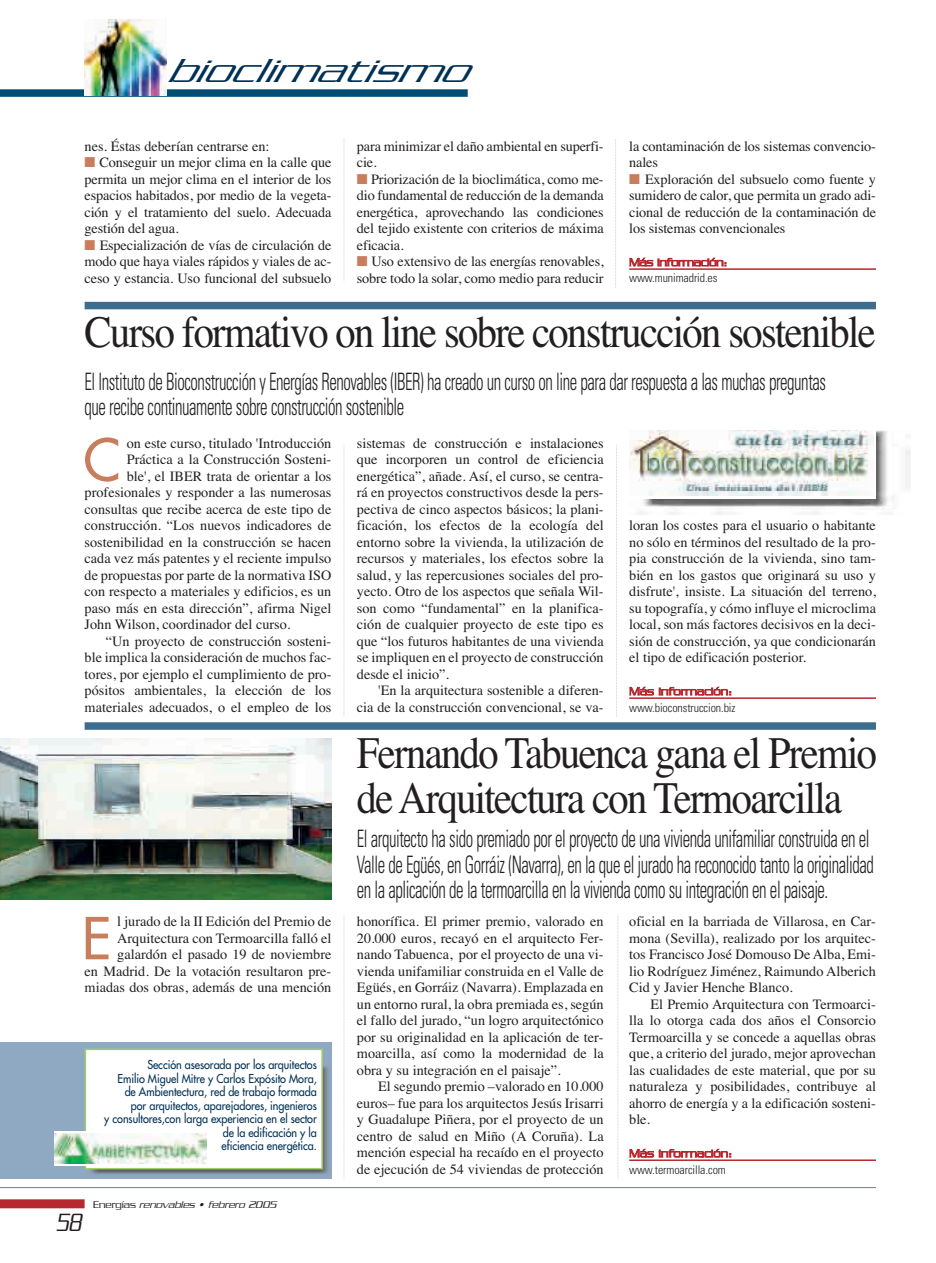
<style>
.page{position:relative;width:936px;height:1263px;background:#fff}
.page>*{position:absolute;margin:0;border:0;box-sizing:border-box;transform-origin:0 0}
.t1{font:56.25px "Futura";color:#c87e5d}
.t2{font:45px/45px "Times";letter-spacing:-.04em;color:#231f20;scale:.9 1}
.t3{font:italic 300 36px "Serpentine";color:#003155;scale:1.25 1}
.t4{font:italic 300 27px "Serpentine";color:#231f20;scale:.7 1}
.t5{font:300 condensed 24px/25.5px "Univers";letter-spacing:-.025em;color:#231f20;scale:.7 1}
.t6{font:14.25px/16.5px "Times";color:#231f20;text-align:justify}
.t7{font:12px/13.5px "Futura";letter-spacing:-.005em;color:#003155;text-align:right;scale:.9 1}
.t8{font:300 condensed 12px "Univers";letter-spacing:-.01em;color:#231f20}
.t9{font:300 12px "Serpentine";letter-spacing:.01em;color:#b7282e}
.t10{font:300 12px "Serpentine";letter-spacing:-.015em;color:#b7282e}
.t11{font:italic 300 10.5px "Serpentine";color:#231f20}
.s1{color:#c87e5d}
.s2{font-style:normal}
</style>
<div class="page">
<img style="left:640px;top:430px;width:270px;height:84px">
<div style="left:0;top:1199px;width:85px;height:9px;background:#b7282e"></div>
<hr style="left:0;top:1187px;width:875px;height:1px;background:#717d83">
<div style="left:0;top:89px;width:467px;height:8px;background:#024e72"></div>
<img style="left:85px;top:20px;width:81px;height:76px">
<hr style="left:629px;top:268px;width:246px;height:2px;background:#b7282e">
<hr style="left:629px;top:1159px;width:246px;height:2px;background:#b7282e">
<svg style="left:343px;top:138px;width:1px;height:142px"></svg>
<svg style="left:615px;top:139px;width:1px;height:149px"></svg>
<div style="left:85px;top:722px;width:790px;height:8px;background:#3c6d8f"></div>
<div style="left:85px;top:302px;width:790px;height:7px;background:#3c6d8f"></div>
<img style="left:0;top:738px;width:331px;height:161px">
<hr style="left:629px;top:697px;width:246px;height:2px;background:#b7282e">
<svg style="left:343px;top:914px;width:1px;height:265px"></svg>
<svg style="left:617px;top:914px;width:1px;height:265px"></svg>
<div style="left:629px;top:430px;width:246px;height:69px;background:linear-gradient(to right,#fff,#fff)"></div>
<img style="left:629px;top:430px;width:244px;height:65px">
<div style="left:0;top:1042px;width:331px;height:136px;background:#8fa9c2"></div>
<img style="left:84px;top:1059px;width:245px;height:115px">
<div style="left:85px;top:1049px;width:237px;height:120px;background:#fff"></div>
<div style="left:85px;top:1048px;width:238px;height:121px;border:2px solid #9fce66"></div>
<svg style="left:54px;top:1131px;width:153px;height:35px"></svg>
<img style="left:55px;top:1133px;width:151px;height:30px">
<svg style="left:343px;top:446px;width:1px;height:271px"></svg>
<svg style="left:616px;top:445px;width:1px;height:272px"></svg>
<h3 class="t3" style="left:167px;top:59px;width:254px">bioclimatismo</h3>
<p class="t6" style="left:85px;top:139px;width:186px">nes. Éstas deberían centrarse en:</p>
<p class="t6" style="left:85px;top:156px;width:248px"><span class="s1">■</span> Conseguir un mejor clima en la calle que permita un mejor clima en el interior de los espacios habitados, por medio de la vegeta&shy;ción y el tratamiento del suelo. Adecuada gestión del agua.</p>
<p class="t6" style="left:85px;top:238px;width:248px"><span class="s1">■</span> Especialización de vías de circulación de modo que haya viales rápidos y viales de ac&shy;ceso y estancia. Uso funcional del subsuelo</p>
<p class="t6" style="left:357px;top:139px;width:248px">para minimizar el daño ambiental en superfi&shy;cie.</p>
<p class="t6" style="left:357px;top:172px;width:248px"><span class="s1">■</span> Priorización de la bioclimática, como me&shy;dio fundamental de reducción de la demanda energética, aprovechando las condiciones del tejido existente con criterios de máxima eficacia.</p>
<p class="t6" style="left:357px;top:255px;width:248px"><span class="s1">■</span> Uso extensivo de las energías renovables, sobre todo la solar, como medio para reducir</p>
<p class="t6" style="left:629px;top:139px;width:248px">la contaminación de los sistemas convencio&shy;nales</p>
<p class="t6" style="left:629px;top:172px;width:248px"><span class="s1">■</span> Exploración del subsuelo como fuente y sumidero de calor, que permita un grado adi&shy;cional de reducción de la contaminación de los sistemas convencionales</p>
<p class="t10" style="left:629px;top:258px;width:100px">Más información:</p>
<p class="t8" style="left:629px;top:274px;width:90px">www.munimadrid.es</p>
<h2 class="t2" style="left:85px;top:314px;width:880px">Curso formativo on line sobre construcción sostenible</h2>
<h3 class="t5" style="left:85px;top:371px;width:1060px">El Instituto de Bioconstrucción y Energías Renovables (IBER) ha creado un curso on line para dar respuesta a las muchas preguntas que recibe continuamente sobre construcción sostenible</h3>
<h1 class="t1" style="left:83px;top:432px;width:39px">C</h1>
<p class="t6" style="left:127px;top:436px;width:206px">on este curso, titulado 'Introducción</p>
<p class="t6" style="left:127px;top:453px;width:206px">Práctica a la Construcción Sosteni-</p>
<p class="t6" style="left:127px;top:469px;width:206px">ble', el IBER trata de orientar a los</p>
<p class="t6" style="left:85px;top:486px;width:248px">profesionales y responder a las numerosas</p>
<p class="t6" style="left:85px;top:502px;width:248px">consultas que recibe acerca de este tipo de</p>
<p class="t6" style="left:85px;top:519px;width:248px">construcción. “Los nuevos indicadores de</p>
<p class="t6" style="left:85px;top:535px;width:248px">sostenibilidad en la construcción se hacen</p>
<p class="t6" style="left:85px;top:552px;width:248px">cada vez más patentes y el reciente impulso</p>
<p class="t6" style="left:85px;top:568px;width:248px">de propuestas por parte de la normativa ISO</p>
<p class="t6" style="left:85px;top:585px;width:248px">con respecto a materiales y edificios, es un</p>
<p class="t6" style="left:85px;top:601px;width:248px">paso más en esta dirección”, afirma Nigel</p>
<p class="t6" style="left:85px;top:618px;width:207px">John Wilson, coordinador del curso.</p>
<p class="t6" style="left:106px;top:634px;width:227px">“Un proyecto de construcción sosteni-</p>
<p class="t6" style="left:85px;top:651px;width:248px">ble implica la consideración de muchos fac-</p>
<p class="t6" style="left:85px;top:667px;width:248px">tores, por ejemplo el cumplimiento de pro-</p>
<p class="t6" style="left:85px;top:684px;width:248px">pósitos ambientales, la elección de los</p>
<p class="t6" style="left:85px;top:700px;width:248px">materiales adecuados, o el empleo de los</p>
<p class="t6" style="left:357px;top:436px;width:248px">sistemas de construcción e instalaciones que incorporen un control de eficiencia energética”, añade. Así, el curso, se centra&shy;rá en proyectos constructivos desde la pers&shy;pectiva de cinco aspectos básicos; la plani&shy;ficación, los efectos de la ecología del entorno sobre la vivienda, la utilización de recursos y materiales, los efectos sobre la salud, y las repercusiones sociales del pro&shy;yecto. Otro de los aspectos que señala Wil&shy;son como “fundamental” en la planifica&shy;ción de cualquier proyecto de este tipo es que “los futuros habitantes de una vivienda se impliquen en el proyecto de construcción desde el inicio”.</p>
<p class="t6" style="left:357px;top:684px;width:248px;text-align:right">'En la arquitectura sostenible a diferen-<br>cia de la construcción convencional, se va-</p>
<p class="t6" style="left:629px;top:519px;width:248px">loran los costes para el usuario o habitante no sólo en términos del resultado de la pro&shy;pia construcción de la vivienda, sino tam&shy;bién en los gastos que originará su uso y disfrute', insiste. La situación del terreno, su topografía, y cómo influye el microclima local, son más factores decisivos en la deci&shy;sión de construcción, ya que condicionarán el tipo de edificación posterior.</p>
<p class="t9" style="left:629px;top:687px;width:104px">Más información:</p>
<p class="t8" style="left:629px;top:703px;width:108px">www.bioconstruccion.biz</p>
<h2 class="t2" style="left:357px;top:735px;width:579px">Fernando Tabuenca gana el Premio de Arquitectura con Termoarcilla</h2>
<p class="t5" style="left:357px;top:828px;width:740px">El arquitecto ha sido premiado por el proyecto de una vivienda unifamiliar construida en el<br>Valle de Egüés, en Gorráiz (Navarra), en la que el jurado ha reconocido tanto la originalidad en la aplicación de la termoarcilla en la vivienda como su integración en el paisaje.</p>
<p class="t6" style="left:85px;top:915px;width:248px;text-align:right">l jurado de la II Edición del Premio de Arquitectura con Termoarcilla falló el galardón el pasado 19 de noviembre<br>en Madrid. De la votación resultaron pre&shy;miadas dos obras, además de una mención</p>
<p class="t6" style="left:357px;top:915px;width:248px">honorífica. El primer premio, valorado en 20.000 euros, recayó en el arquitecto Fer&shy;nando Tabuenca, por el proyecto de una vi&shy;vienda unifamiliar construida en el Valle de Egüés, en Gorráiz (Navarra). Emplazada en un entorno rural, la obra premiada es, según el fallo del jurado, “un logro arquitectónico por su originalidad en la aplicación de ter&shy;moarcilla, así como la modernidad de la obra y su integración en el paisaje”.</p>
<p class="t6" style="left:357px;top:1080px;width:248px;text-indent:21px">El segundo premio –valorado en 10.000 euros– fue para los arquitectos Jesús Irisarri y Guadalupe Piñera, por el proyecto de un centro de salud en Miño (A Coruña). La mención especial ha recaído en el proyecto de ejecución de 54 viviendas de protección</p>
<h1 class="t1" style="left:82px;top:910px;width:31px">E</h1>
<p class="t7" style="left:104px;top:1059px;width:238px">Sección asesorada por los arquitectos<br>Emilio Miguel Mitre y Carlos Expósito Mora, de Ambientectura, red de trabajo formada<br>por arquitectos, aparejadores, ingenieros<br>y consultores,con larga experiencia en el sector de la edificación y la<br>eficiencia energética.</p>
<h3 class="t4" style="left:56px;top:1214px;width:43px">58</h3>
<p class="t11" style="left:93px;top:1201px;width:186px"><span class="s2">E n e r g í a s</span> renovables • febrero 2005</p>
<p class="t6" style="left:629px;top:915px;width:248px">oficial en la barriada de Villarosa, en Car&shy;mona (Sevilla), realizado por los arquitec&shy;tos Francisco José Domouso De Alba, Emi&shy;lio Rodríguez Jiménez, Raimundo Alberich Cid y Javier Henche Blanco.</p>
<p class="t6" style="left:629px;top:997px;width:248px;text-indent:21px">El Premio Arquitectura con Termoarci&shy;lla lo otorga cada dos años el Consorcio Termoarcilla y se concede a aquellas obras que, a criterio del jurado, mejor aprovechan las cualidades de este material, que por su naturaleza y posibilidades, contribuye al ahorro de energía y a la edificación sosteni&shy;ble.</p>
<p class="t9" style="left:629px;top:1149px;width:104px">Más información:</p>
<p class="t8" style="left:629px;top:1165px;width:98px">www.termoarcilla.com</p>
</div>
